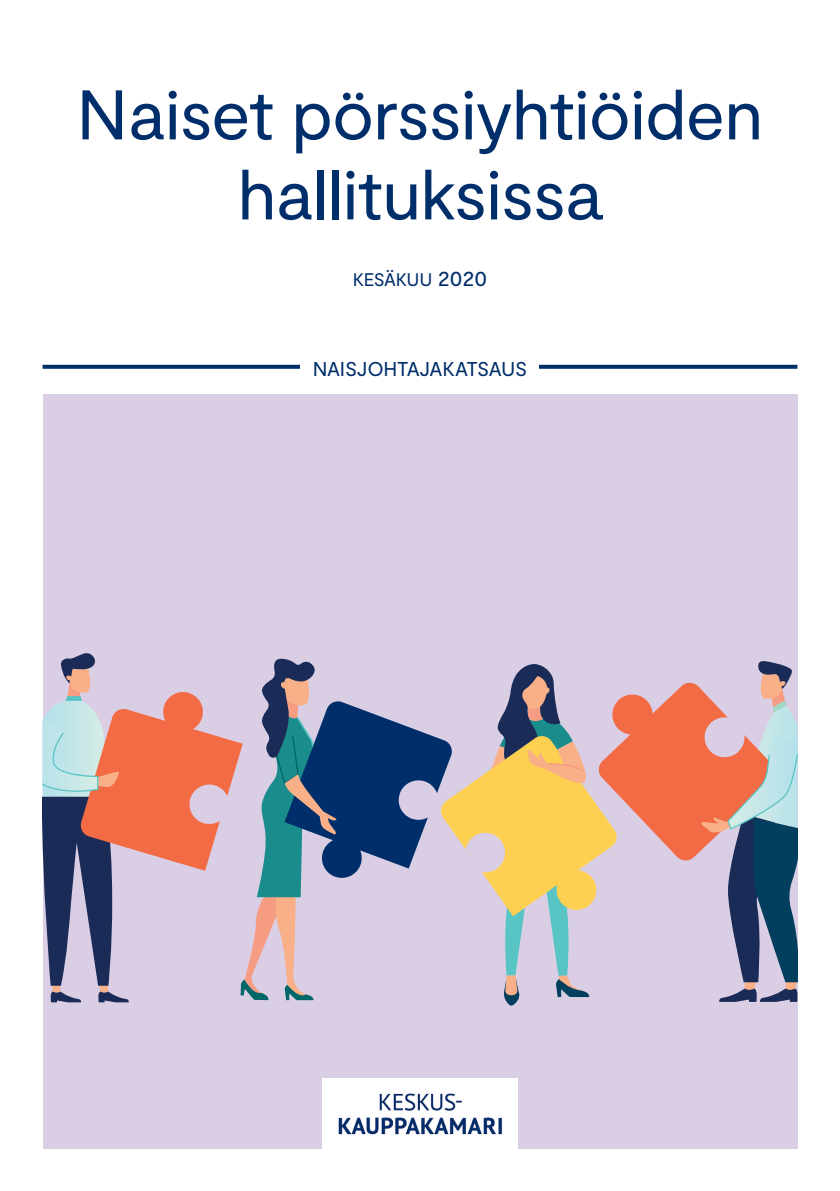
<style>
.page{position:relative;width:840px;height:1191px;background:#fff}
.page>*{position:absolute;margin:0;border:0;box-sizing:border-box;transform-origin:0 0}
.Kansi_otsikko{font:70px/80px "Moderat";letter-spacing:-.015em;color:#002e6b;text-align:center}
.Kansi_teeman_nimi{font:20px "Moderat";letter-spacing:-.02em;color:#002e6b}
.Kansi_alaotsikko{font:18.2px "Moderat";letter-spacing:-.025em;color:#002e6b}
.s1{font-size:22px}
</style>
<div class="page">
<svg style="left:43px;top:365px;width:754px;height:4px;background:#0d3872"></svg>
<div style="left:300px;top:346px;width:239px;height:42px;background:#fff"></div>
<div style="left:43px;top:394px;width:754px;height:754px;background:#dacee5"></div>
<img style="left:322px;top:1078px;width:195px;height:70px">
<svg style="left:43px;top:653px;width:754px;height:352px"></svg>
<p class="Kansi_otsikko" style="left:76px;top:77px;width:688px">Naiset pörssiyhtiöiden hallituksissa</p>
<p class="Kansi_alaotsikko" style="left:352px;top:269px;width:136px">KESÄKUU <span class="s1">2020</span></p>
<p class="Kansi_teeman_nimi" style="left:312px;top:357px;width:216px">NAISJOHTAJAKATSAUS</p>
</div>
